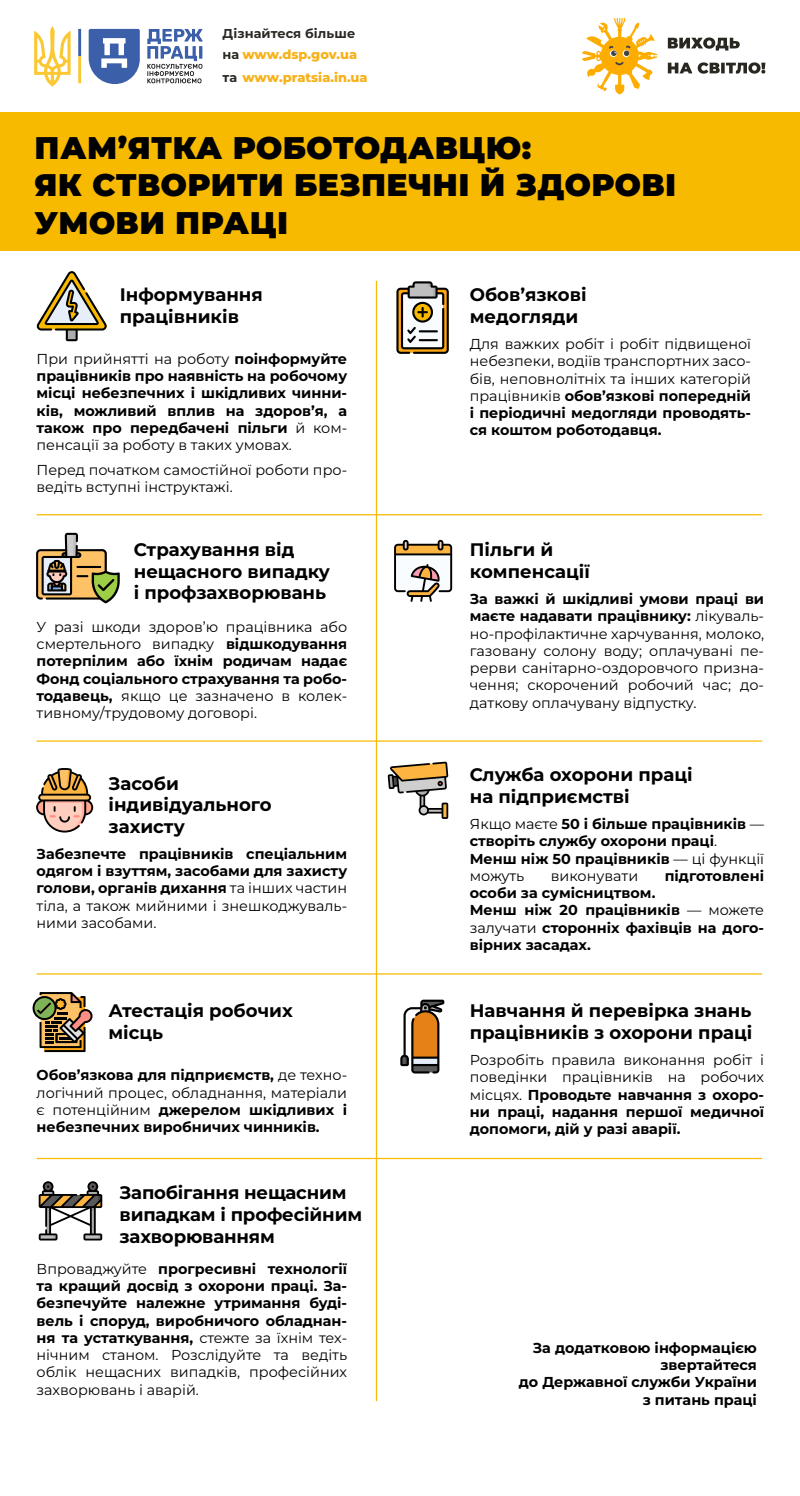
<style>
.page{position:relative;width:800px;height:1496px;background:#fff}
.page>*{position:absolute;margin:0;border:0;box-sizing:border-box;transform-origin:0 0}
.t1{font:900 31.25px/37.5px "Montserrat";letter-spacing:.015em;color:#000}
.t2{font:700 18.12px/21.8px "Montserrat";color:#000}
.t3{font:700 14.38px/17.2px "Montserrat";color:#000;text-align:justify}
.t4{font:14.38px/17.2px "Montserrat";color:#000;text-align:justify}
.t5{font:700 12.88px/21.4px "Montserrat";letter-spacing:.005em;color:#2c2925}
.t6{font:800 12.88px "Montserrat";color:#f7b119}
.s1{font-weight:800;color:#f7b119}
.s2{font-weight:700;color:#2c2925}
.s3{font-weight:400}
.s4{font-weight:700}
</style>
<div class="page">
<svg style="left:668px;top:37px;width:97px;height:37px"></svg>
<svg style="left:582px;top:18px;width:49px;height:76px"></svg>
<div style="left:0;top:112px;width:800px;height:139px;background:#f8ba00"></div>
<hr style="left:37px;top:514px;width:725px;height:1px;background:#f8ba00">
<hr style="left:37px;top:740px;width:725px;height:1px;background:#f8ba00">
<hr style="left:37px;top:973px;width:725px;height:1px;background:#f8ba00">
<hr style="left:37px;top:1157px;width:725px;height:2px;background:#f8ba00">
<hr style="left:376px;top:281px;width:1px;height:1120px;background:#f8ba00">
<svg style="left:36px;top:768px;width:57px;height:64px"></svg>
<svg style="left:396px;top:281px;width:53px;height:73px"></svg>
<svg style="left:388px;top:761px;width:60px;height:58px"></svg>
<svg style="left:400px;top:999px;width:44px;height:74px"></svg>
<svg style="left:37px;top:271px;width:70px;height:70px"></svg>
<svg style="left:36px;top:533px;width:84px;height:70px"></svg>
<svg style="left:39px;top:1181px;width:63px;height:59px"></svg>
<svg style="left:32px;top:992px;width:61px;height:60px"></svg>
<svg style="left:394px;top:540px;width:58px;height:62px"></svg>
<svg style="left:89px;top:29px;width:51px;height:55px"></svg>
<svg style="left:34px;top:26px;width:37px;height:61px"></svg>
<svg style="left:78px;top:29px;width:3px;height:54px"></svg>
<svg style="left:147px;top:29px;width:56px;height:54px"></svg>
<p class="t5" style="left:223px;top:22px;width:136px">Дізнайтеся більше на <span class="s1">www.dsp.gov.ua</span></p>
<p class="t6" style="left:223px;top:69px;width:146px"><span class="s2">та</span> www.pratsia.in.ua</p>
<h1 class="t1" style="left:35px;top:128px;width:643px">ПАМ’ЯТКА РОБОТОДАВЦЮ:<br>ЯК СТВОРИТИ БЕЗПЕЧНІ Й ЗДОРОВІ<br>УМОВИ ПРАЦІ</h1>
<p class="t2" style="left:120px;top:283px;width:145px">Інформування працівників</p>
<p class="t3" style="left:37px;top:350px;width:312px"><span class="s3">При прийнятті на роботу</span> поінформуйте працівників про наявність на робочому місці небезпечних і шкідливих чинни&shy;ків, можливий вплив на здоров’я, а також про передбачені пільги <span class="s3">й ком&shy;пенсації за роботу в таких умовах.</span></p>
<p class="t4" style="left:37px;top:461px;width:312px">Перед початком самостійної роботи про&shy;ведіть вступні інструктажі.</p>
<p class="t2" style="left:134px;top:538px;width:198px">Страхування від нещасного випадку і профзахворювань</p>
<p class="t4" style="left:37px;top:617px;width:312px">У разі шкоди здоров’ю працівника або смертельного випадку <span class="s4">відшкодування потерпілим або їхнім родичам надає Фонд соціального страхування та робо&shy;тодавець,</span> якщо це зазначено в колек&shy;тивному/трудовому договорі.</p>
<p class="t2" style="left:109px;top:772px;width:165px">Засоби індивідуального захисту</p>
<p class="t3" style="left:37px;top:844px;width:312px">Забезпечте працівників спеціальним одягом і взуттям, засобами для захисту голови, органів дихання <span class="s3">та інших частин тіла, а також мийними і знешкоджуваль&shy;ними засобами.</span></p>
<p class="t2" style="left:109px;top:999px;width:186px">Атестація робочих місць</p>
<p class="t3" style="left:37px;top:1066px;width:312px">Обов’язкова для підприємств, <span class="s3">де техно&shy;логічний процес, обладнання, матеріали є потенційним</span> джерелом шкідливих і небезпечних виробничих чинників.</p>
<p class="t2" style="left:120px;top:1181px;width:244px">Запобігання нещасним випадкам і професійним захворюванням</p>
<p class="t3" style="left:37px;top:1259px;width:312px"><span class="s3">Впроваджуйте</span> прогресивні технології та кращий досвід з охорони праці. За&shy;безпечуйте належне утримання буді&shy;вель і споруд, виробничого обладнан&shy;ня та устаткування, <span class="s3">стежте за їхнім тех&shy;нічним станом. Розслідуйте та ведіть облік нещасних випадків, професійних захворювань і аварій.</span></p>
<p class="t2" style="left:470px;top:283px;width:118px">Обов’язкові медогляди</p>
<p class="t4" style="left:470px;top:335px;width:283px">Для важких робіт і робіт підвищеної небезпеки, водіїв транспортних засо&shy;бів, неповнолітніх та інших категорій працівників <span class="s4">обов’язкові попередній і періодичні медогляди проводять&shy;ся коштом роботодавця.</span></p>
<p class="t2" style="left:470px;top:538px;width:122px">Пільги й компенсації</p>
<p class="t4" style="left:470px;top:590px;width:296px"><span class="s4">За важкі й шкідливі умови праці ви маєте надавати працівнику:</span> лікуваль&shy;но-профілактичне харчування, молоко, газовану солону воду; оплачувані пе&shy;рерви санітарно-оздоровчого призна&shy;чення; скорочений робочий час; до&shy;даткову оплачувану відпустку.</p>
<p class="t2" style="left:470px;top:763px;width:224px">Служба охорони праці на підприємстві</p>
<p class="t3" style="left:470px;top:815px;width:296px;text-align:left"><span class="s3">Якщо маєте</span> 50 і більше працівників <span class="s3">— </span>створіть службу охорони праці<span class="s3">.<br></span>Менш ніж 50 працівників <span class="s3">— ці функції можуть</span></p>
<p class="t4" style="left:551px;top:866px;width:89px">виконувати</p>
<p class="t3" style="left:665px;top:866px;width:101px">підготовлені</p>
<p class="t3" style="left:470px;top:884px;width:296px;text-align:left">особи за сумісництвом.<br>Менш ніж 20 працівників <span class="s3">— можете залучати</span> сторонніх фахівців на дого&shy;вірних засадах.</p>
<p class="t2" style="left:470px;top:999px;width:284px">Навчання й перевірка знань працівників з охорони праці</p>
<p class="t3" style="left:470px;top:1051px;width:296px"><span class="s3">Розробіть правила виконання робіт і поведінки працівників на робочих місцях.</span> Проводьте навчання з охоро&shy;ни праці, надання першої медичної допомоги, дій у разі аварії.</p>
<p class="t3" style="left:519px;top:1338px;width:240px;text-align:right">За додатковою інформацією звертайтеся<br>до Державної служби України з питань праці</p>
</div>
